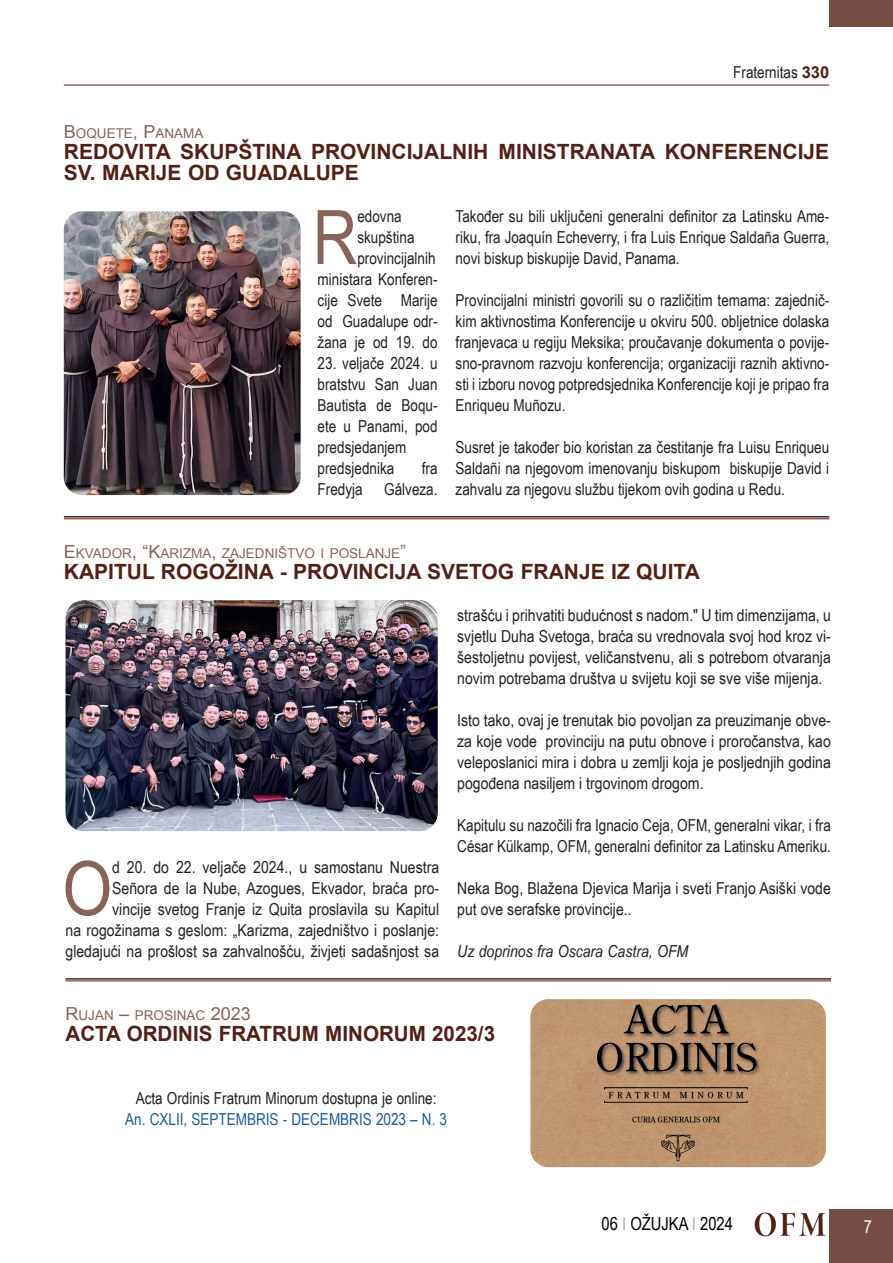
<style>
.page{position:relative;width:893px;height:1263px;background:#fff}
.page>*{position:absolute;margin:0;border:0;box-sizing:border-box;transform-origin:0 0}
.Testo_normal{font:75.15px "Arial Narrow";color:#87635b}
.Testo_normal-2{font:75.15px "Arial Narrow";color:#87635b;scale:1.04 1}
.Titolo{font:700 21px/21px "Arial";color:#542015}
.t1{font:18px "Arial Narrow";color:#000}
.t2{font:18px "Arial Narrow";color:#fff}
.Testo_normal-3{font:16.5px/21px "Arial Narrow";color:#231f20;text-align:justify}
.Testo_normal-4{font:16.5px/21px "Arial Narrow";color:#231f20;text-align:justify;scale:1.04 1}
.Titolo-2{font:16.5px "Arial Narrow";color:#231f20}
.Titolo-3{font:16.5px "Arial Narrow";color:#175d9e}
.Titolo-4{font:italic 16.5px "Arial Narrow";color:#231f20;scale:1.04 1}
.Titolo_piccolo{font:13.5px "Arial";color:#87635b}
.s1{font-family:"Arial";font-weight:700;color:#542015}
.s2{font-size:18px}
.s3{color:#bba6a1}
</style>
<div class="page">
<div style="left:829px;top:1209px;width:64px;height:54px;background:#764d44"></div>
<hr style="left:64px;top:85px;width:765px;height:1px;background:#542015">
<div style="left:829px;top:0;width:64px;height:27px;background:#764d44"></div>
<img style="left:755px;top:1212px;width:71px;height:24px">
<img style="left:64px;top:211px;width:237px;height:284px">
<hr style="left:64px;top:516px;width:765px;height:2px;background:#542015">
<hr style="left:64px;top:518px;width:765px;height:1px;background:#542015">
<img style="left:66px;top:600px;width:372px;height:231px">
<img style="left:530px;top:999px;width:296px;height:168px">
<hr style="left:66px;top:978px;width:765px;height:2px;background:#542015">
<hr style="left:66px;top:980px;width:765px;height:1px;background:#542015">
<p class="Testo_normal-3" style="left:733px;top:61px;width:97px">Fraternitas <span class="s1">330</span></p>
<p class="Titolo_piccolo" style="left:64px;top:124px;width:141px"><span class="s2">B</span> OQUETE<span class="s2">, P</span>ANAMA</p>
<p class="Titolo" style="left:64px;top:142px;width:767px">REDOVITA SKUPŠTINA PROVINCIJALNIH MINISTRANATA KONFERENCIJE<br>SV. MARIJE OD GUADALUPE</p>
<p class="Testo_normal" style="left:313px;top:182px;width:46px">R</p>
<p class="Testo_normal-3" style="left:357px;top:205px;width:46px">edovna</p>
<p class="Testo_normal-3" style="left:456px;top:205px;width:375px">Također su bili uključeni generalni definitor za Latinsku Ame&shy;riku, fra Joaquín Echeverry, i fra Luis Enrique Saldaña Guerra, novi biskup biskupije David, Panama.</p>
<p class="Testo_normal-3" style="left:456px;top:289px;width:375px">Provincijalni ministri govorili su o različitim temama: zajednič&shy;kim aktivnostima Konferencije u okviru 500. obljetnice dolaska franjevaca u regiju Meksika; proučavanje dokumenta o povije&shy;sno-pravnom razvoju konferencija; organizaciji raznih aktivno&shy;sti i izboru novog potpredsjednika Konferencije koji je pripao fra Enriqueu Muñozu.</p>
<p class="Testo_normal-3" style="left:456px;top:436px;width:375px">Susret je također bio koristan za čestitanje fra Luisu Enriqueu Saldañi na njegovom imenovanju biskupom biskupije David i zahvalu za njegovu službu tijekom ovih godina u Redu.</p>
<p class="Testo_normal-3" style="left:357px;top:226px;width:59px">skupština</p>
<p class="Testo_normal-3" style="left:357px;top:247px;width:80px">provincijalnih</p>
<p class="Testo_normal-3" style="left:318px;top:268px;width:121px">ministara Konferen-</p>
<p class="Testo_normal-3" style="left:318px;top:289px;width:121px">cije Svete Marije</p>
<p class="Testo_normal-3" style="left:318px;top:310px;width:121px">od Guadalupe odr-</p>
<p class="Testo_normal-3" style="left:318px;top:331px;width:121px">žana je od 19. do</p>
<p class="Testo_normal-3" style="left:318px;top:352px;width:121px;text-align:left">23. veljače 2024. u bratstvu San Juan<br>Bautista de Boqu&shy;ete u Panami, pod predsjedanjem predsjednika</p>
<p class="Testo_normal-3" style="left:422px;top:457px;width:17px">fra</p>
<p class="Testo_normal-3" style="left:318px;top:478px;width:47px">Fredyja</p>
<p class="Testo_normal-3" style="left:384px;top:478px;width:55px">Gálveza.</p>
<p class="Titolo_piccolo" style="left:64px;top:544px;width:344px"><span class="s2">E</span> KVADOR<span class="s2">, “K</span>ARIZMA<span class="s2">,</span> ZAJEDNIŠTVO I POSLANJE<span class="s2">”</span></p>
<p class="Titolo" style="left:64px;top:562px;width:638px">KAPITUL ROGOŽINA - PROVINCIJA SVETOG FRANJE IZ QUITA</p>
<p class="Testo_normal-2" style="left:62px;top:833px;width:49px">O</p>
<p class="Testo_normal-4" style="left:66px;top:856px;width:361px;text-align:right">d 20. do 22. veljače 2024., u samostanu Nuestra Señora de la Nube, Azogues, Ekvador, braća pro-<br>vincije svetog Franje iz Quita proslavila su Kapitul<br>na rogožinama s geslom: „Karizma, zajedništvo i poslanje: gledajući na prošlost sa zahvalnošću, živjeti sadašnjost sa</p>
<p class="Testo_normal-4" style="left:457px;top:604px;width:361px">strašću i prihvatiti budućnost s nadom." U tim dimenzijama, u svjetlu Duha Svetoga, braća su vrednovala svoj hod kroz vi&shy;šestoljetnu povijest, veličanstvenu, ali s potrebom otvaranja novim potrebama društva u svijetu koji se sve više mijenja.</p>
<p class="Testo_normal-4" style="left:457px;top:709px;width:361px">Isto tako, ovaj je trenutak bio povoljan za preuzimanje obve&shy;za koje vode provinciju na putu obnove i proročanstva, kao veleposlanici mira i dobra u zemlji koja je posljednjih godina pogođena nasiljem i trgovinom drogom.</p>
<p class="Testo_normal-3" style="left:457px;top:814px;width:375px">Kapitulu su nazočili fra Ignacio Ceja, OFM, generalni vikar, i fra<br>César Külkamp, OFM, generalni definitor za Latinsku Ameriku.</p>
<p class="Testo_normal-4" style="left:457px;top:877px;width:361px">Neka Bog, Blažena Djevica Marija i sveti Franjo Asiški vode put ove serafske provincije..</p>
<p class="Titolo-4" style="left:457px;top:940px;width:224px">Uz doprinos fra Oscara Castra, OFM</p>
<p class="Titolo_piccolo" style="left:66px;top:1006px;width:187px"><span class="s2">R</span>UJAN <span class="s2">–</span> PROSINAC <span class="s2">2023</span></p>
<p class="Titolo" style="left:66px;top:1024px;width:431px">ACTA ORDINIS FRATRUM MINORUM 2023/3</p>
<p class="Titolo-2" style="left:136px;top:1086px;width:302px">Acta Ordinis Fratrum Minorum dostupna je online:</p>
<p class="Titolo-3" style="left:125px;top:1107px;width:323px">An. CXLII, SEPTEMBRIS - DECEMBRIS 2023 – N. 3</p>
<p class="t1" style="left:602px;top:1210px;width:133px">06 <span class="s3">I</span> OŽUJKA <span class="s3">I</span> 2024</p>
<p class="t2" style="left:864px;top:1213px;width:10px">7</p>
</div>
